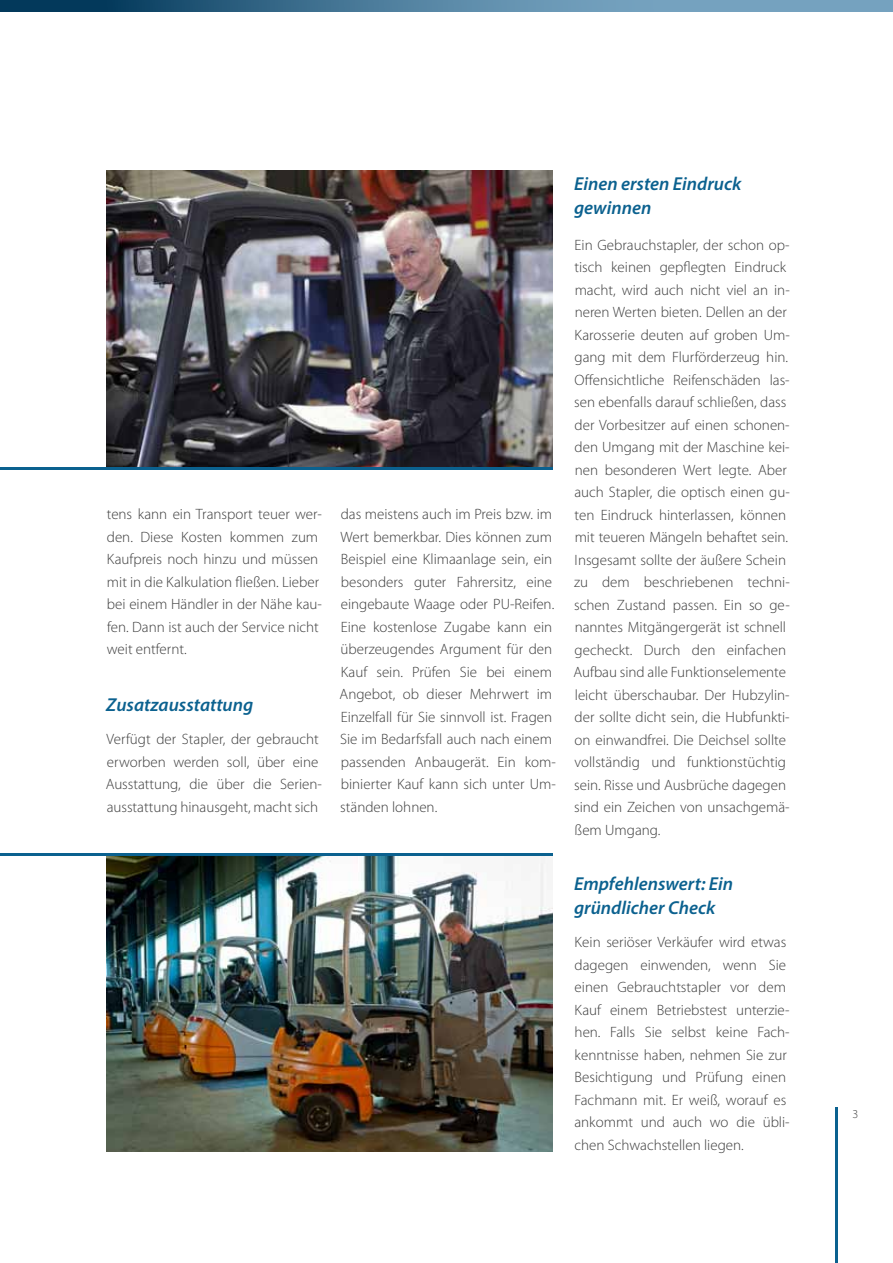
<style>
.page{position:relative;width:893px;height:1263px;background:#fff}
.page>*{position:absolute;margin:0;border:0;box-sizing:border-box;transform-origin:0 0}
.t1{font:italic 600 18.75px/24px "Myriad Pro";color:#0b618f}
.t2{font:300 15px/22.5px "Myriad Pro";color:#3c3c3c}
.t3{font:300 12px "Myriad Pro";color:#3c3c3c}
</style>
<div class="page">
<svg style="left:0;top:0;width:893px;height:12px"></svg>
<hr style="left:836px;top:1108px;width:2px;height:155px;background:#0b618f">
<img style="left:106px;top:856px;width:447px;height:295px">
<hr style="left:0;top:853px;width:553px;height:3px;background:#0b618f">
<img style="left:106px;top:171px;width:447px;height:296px">
<hr style="left:0;top:467px;width:553px;height:2px;background:#0b618f">
<p class="t2" style="left:107px;top:503px;width:217px">tens kann ein Transport teuer wer&shy;den. Diese Kosten kommen zum<br>Kaufpreis noch hinzu und müssen mit in die Kalkulation fließen. Lieber bei einem Händler in der Nähe kau&shy;fen. Dann ist auch der Service nicht weit entfernt.</p>
<p class="t1" style="left:106px;top:692px;width:149px">Zusatzausstattung</p>
<p class="t2" style="left:106px;top:728px;width:218px">Verfügt der Stapler, der gebraucht erworben werden soll, über eine Ausstattung, die über die Serien&shy;ausstattung hinausgeht, macht sich</p>
<p class="t2" style="left:340px;top:503px;width:218px">das meistens auch im Preis bzw. im<br>Wert bemerkbar. Dies können zum<br>Beispiel eine Klimaanlage sein, ein besonders guter Fahrersitz, eine eingebaute Waage oder PU-Reifen.<br>Eine kostenlose Zugabe kann ein überzeugendes Argument für den<br>Kauf sein. Prüfen Sie bei einem<br>Angebot, ob dieser Mehrwert im<br>Einzelfall für Sie sinnvoll ist. Fragen<br>Sie im Bedarfsfall auch nach einem passenden Anbaugerät. Ein kom&shy;binierter Kauf kann sich unter Um&shy;ständen lohnen.</p>
<p class="t1" style="left:574px;top:172px;width:169px">Einen ersten Eindruck gewinnen</p>
<p class="t2" style="left:573px;top:233px;width:218px">Ein Gebrauchstapler, der schon op&shy;tisch keinen gepflegten Eindruck macht, wird auch nicht viel an in&shy;neren Werten bieten. Dellen an der Karosserie deuten auf groben Um&shy;gang mit dem Flurförderzeug hin.<br>Offensichtliche Reifenschäden las&shy;sen ebenfalls darauf schließen, dass der Vorbesitzer auf einen schonen&shy;den Umgang mit der Maschine kei&shy;nen besonderen Wert legte. Aber auch Stapler, die optisch einen gu&shy;ten Eindruck hinterlassen, können mit teueren Mängeln behaftet sein.<br>Insgesamt sollte der äußere Schein zu dem beschriebenen techni&shy;schen Zustand passen. Ein so ge&shy;nanntes Mitgängergerät ist schnell gecheckt. Durch den einfachen Aufbau sind alle Funktionselemente leicht überschaubar. Der Hubzylin&shy;der sollte dicht sein, die Hubfunkti&shy;on einwandfrei. Die Deichsel sollte vollständig und funktionstüchtig sein. Risse und Ausbrüche dagegen sind ein Zeichen von unsachgemä&shy;ßem Umgang.</p>
<p class="t1" style="left:574px;top:871px;width:161px">Empfehlenswert: Ein gründlicher Check</p>
<p class="t2" style="left:574px;top:931px;width:217px">Kein seriöser Verkäufer wird etwas dagegen einwenden, wenn Sie einen Gebrauchtstapler vor dem<br>Kauf einem Betriebstest unterzie&shy;hen. Falls Sie selbst keine Fach&shy;kenntnisse haben, nehmen Sie zur<br>Besichtigung und Prüfung einen<br>Fachmann mit. Er weiß, worauf es ankommt und auch wo die übli&shy;chen Schwachstellen liegen.</p>
<p class="t3" style="left:852px;top:1106px;width:7px">3</p>
</div>
